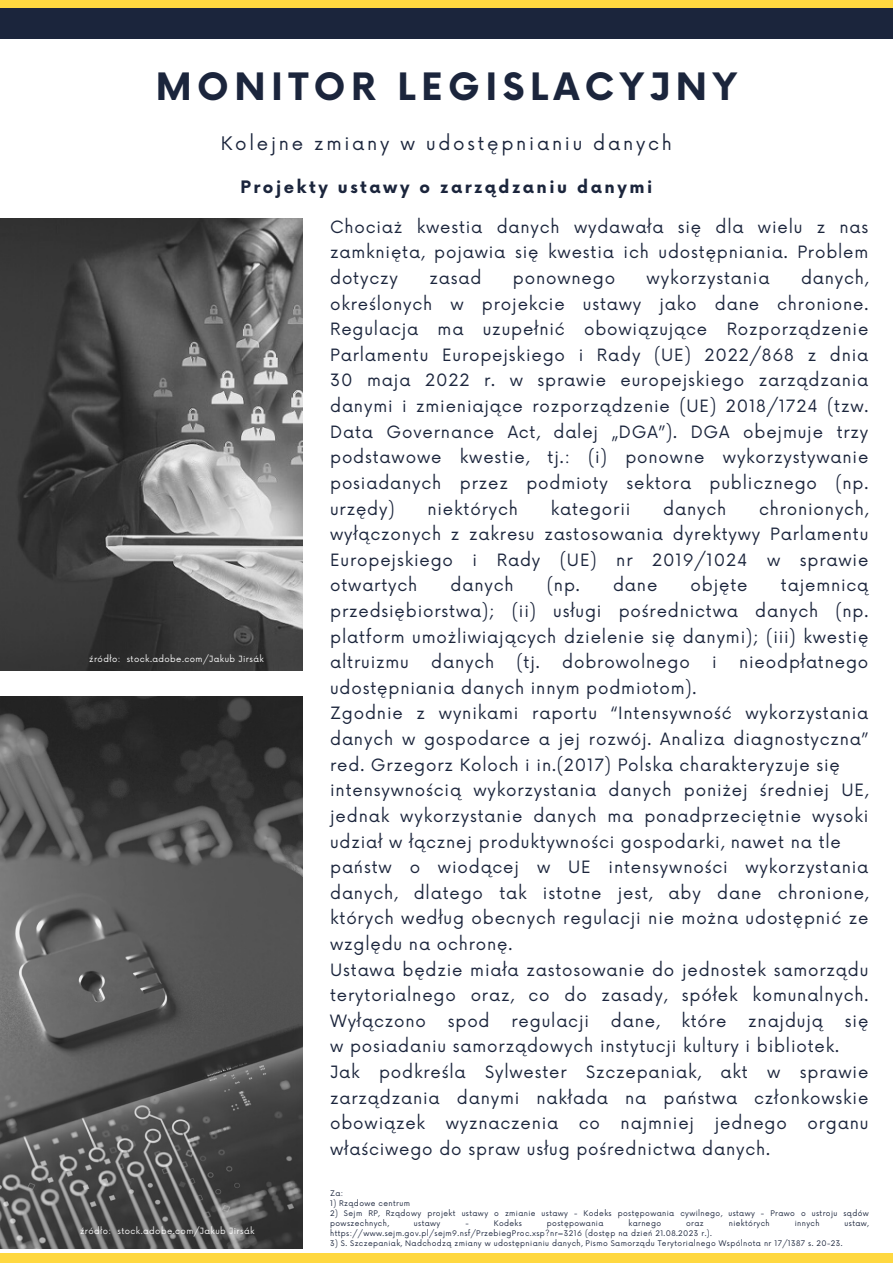
<style>
.page{position:relative;width:893px;height:1264px;background:#fff}
.page>*{position:absolute;margin:0;border:0;box-sizing:border-box;transform-origin:0 0}
.t1{font:700 36.75px "Now";letter-spacing:.15em;color:#1b253c}
.t2{font:18.15px "Now";letter-spacing:.15em;color:#1b253c}
.t3{font:700 16.8px "Now";letter-spacing:.15em;color:#1b253c}
.t4{font:16.5px/25.7px "Now";letter-spacing:.05em;color:#1b253c;text-align:justify}
.t5{font:8.4px "Now";letter-spacing:.05em;color:#fff}
.t6{font:7.5px/10.1px "Now";letter-spacing:.05em;color:#1b253c}
</style>
<div class="page">
<div style="left:0;top:0;width:892px;height:38px;background:#1b253c"></div>
<div style="left:0;top:1253px;width:892px;height:9px;background:#ffd840"></div>
<img style="left:0;top:218px;width:302px;height:452px">
<div style="left:0;top:0;width:892px;height:7px;background:#ffd840"></div>
<img style="left:0;top:696px;width:302px;height:552px">
<p class="t1" style="left:156px;top:67px;width:582px">MONITOR LEGISLACYJNY</p>
<p class="t2" style="left:221px;top:133px;width:452px">Kolejne zmiany w udostępnianiu danych</p>
<p class="t3" style="left:240px;top:178px;width:413px">Projekty ustawy o zarządzaniu danymi</p>
<p class="t5" style="left:89px;top:654px;width:176px">źródło: stock.adobe.com/Jakub Jirsák</p>
<p class="t5" style="left:80px;top:1226px;width:176px">źródło: stock.adobe.com/Jakub Jirsák</p>
<p class="t4" style="left:330px;top:215px;width:539px">Chociaż kwestia danych wydawała się dla wielu z nas zamknięta, pojawia się kwestia ich udostępniania. Problem dotyczy</p>
<p class="t4" style="left:330px;top:266px;width:539px;text-indent:471px">danych, określonych w projekcie ustawy jako dane chronione.<br>Regulacja ma uzupełnić obowiązujące Rozporządzenie Parlamentu Europejskiego i Rady (UE) 2022/868 z dnia 30 maja 2022 r. w sprawie europejskiego zarządzania danymi i zmieniające rozporządzenie (UE) 2018/1724 (tzw.<br>Data Governance Act, dalej „DGA”). DGA obejmuje trzy podstawowe kwestie, tj.: (i) ponowne wykorzystywanie posiadanych przez podmioty sektora publicznego (np. urzędy)</p>
<p class="t4" style="left:429px;top:266px;width:53px">zasad</p>
<p class="t4" style="left:513px;top:266px;width:104px">ponownego</p>
<p class="t4" style="left:646px;top:266px;width:124px">wykorzystania</p>
<p class="t4" style="left:330px;top:496px;width:539px;text-indent:429px">chronionych, wyłączonych z zakresu zastosowania dyrektywy Parlamentu Europejskiego i Rady (UE) nr 2019/1024 w sprawie otwartych</p>
<p class="t4" style="left:427px;top:496px;width:92px">niektórych</p>
<p class="t4" style="left:550px;top:496px;width:81px">kategorii</p>
<p class="t4" style="left:663px;top:496px;width:65px">danych</p>
<p class="t4" style="left:450px;top:573px;width:65px">danych</p>
<p class="t4" style="left:547px;top:573px;width:112px">(np. dane</p>
<p class="t4" style="left:690px;top:573px;width:58px">objęte</p>
<p class="t4" style="left:330px;top:573px;width:539px;text-indent:450px">tajemnicą przedsiębiorstwa); (ii) usługi pośrednictwa danych (np. platform umożliwiających dzielenie się danymi); (iii) kwestię altruizmu</p>
<p class="t4" style="left:431px;top:650px;width:65px">danych</p>
<p class="t4" style="left:516px;top:650px;width:175px">(tj. dobrowolnego</p>
<p class="t4" style="left:712px;top:650px;width:6px">i</p>
<p class="t4" style="left:739px;top:650px;width:131px">nieodpłatnego</p>
<p class="t4" style="left:330px;top:676px;width:368px">udostępniania danych innym podmiotom).</p>
<p class="t4" style="left:330px;top:701px;width:539px">Zgodnie z wynikami raportu “Intensywność wykorzystania danych w gospodarce a jej rozwój. Analiza diagnostyczna” red. Grzegorz Koloch i in.(2017) Polska charakteryzuje się</p>
<p class="t4" style="left:330px;top:778px;width:539px">intensywnością wykorzystania danych poniżej średniej UE, jednak wykorzystanie danych ma ponadprzeciętnie wysoki udział w łącznej produktywności gospodarki, nawet na tle</p>
<p class="t4" style="left:330px;top:855px;width:539px">państw o wiodącej w UE intensywności wykorzystania danych, dlatego tak istotne jest, aby dane chronione, których według obecnych regulacji nie można udostępnić ze względu na ochronę.</p>
<p class="t4" style="left:330px;top:957px;width:539px">Ustawa będzie miała zastosowanie do jednostek samorządu terytorialnego oraz, co do zasady, spółek komunalnych.<br>Wyłączono</p>
<p class="t4" style="left:448px;top:1008px;width:43px">spod</p>
<p class="t4" style="left:511px;top:1008px;width:79px">regulacji</p>
<p class="t4" style="left:611px;top:1008px;width:50px">dane,</p>
<p class="t4" style="left:681px;top:1008px;width:46px">które</p>
<p class="t4" style="left:748px;top:1008px;width:76px">znajdują</p>
<p class="t4" style="left:844px;top:1008px;width:25px">się</p>
<p class="t4" style="left:330px;top:1034px;width:510px">w posiadaniu samorządowych instytucji kultury i bibliotek.</p>
<p class="t4" style="left:330px;top:1060px;width:539px">Jak podkreśla Sylwester Szczepaniak, akt w sprawie zarządzania danymi nakłada na państwa członkowskie obowiązek wyznaczenia co najmniej jednego organu właściwego do spraw usług pośrednictwa danych.</p>
<p class="t6" style="left:330px;top:1188px;width:15px">Za:</p>
<p class="t6" style="left:330px;top:1198px;width:81px">1) Rządowe centrum</p>
<p class="t6" style="left:330px;top:1208px;width:540px">2) Sejm RP, Rządowy projekt ustawy o zmianie ustawy - Kodeks postępowania cywilnego, ustawy - Prawo o ustroju sądów powszechnych,</p>
<p class="t6" style="left:414px;top:1218px;width:28px">ustawy</p>
<p class="t6" style="left:465px;top:1218px;width:5px">-</p>
<p class="t6" style="left:494px;top:1218px;width:30px">Kodeks</p>
<p class="t6" style="left:547px;top:1218px;width:58px">postępowania</p>
<p class="t6" style="left:628px;top:1218px;width:34px">karnego</p>
<p class="t6" style="left:686px;top:1218px;width:19px">oraz</p>
<p class="t6" style="left:728px;top:1218px;width:42px">niektórych</p>
<p class="t6" style="left:794px;top:1218px;width:26px">innych</p>
<p class="t6" style="left:844px;top:1218px;width:26px">ustaw,</p>
<p class="t6" style="left:330px;top:1228px;width:383px">https://www.sejm.gov.pl/sejm9.nsf/PrzebiegProc.xsp?nr=3216 (dostęp na dzień 21.08.2023 r.).</p>
<p class="t6" style="left:330px;top:1238px;width:514px">3) S. Szczepaniak, Nadchodzą zmiany w udostępnianiu danych, Pismo Samorządu Terytorialnego Wspólnota nr 17/1387 s. 20-23.</p>
</div>
